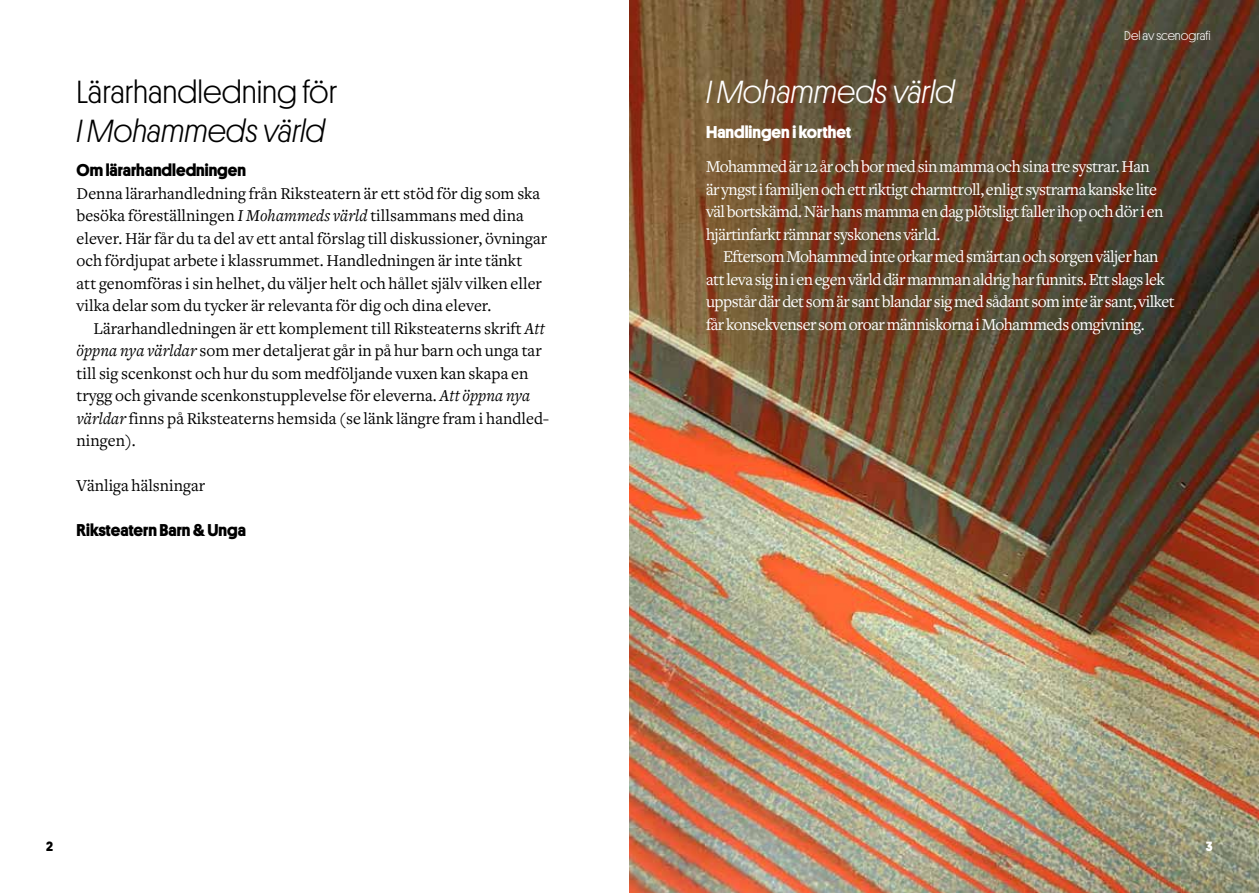
<style>
.page{position:relative;width:1259px;height:893px;background:#fff}
.page>*{position:absolute;margin:0;border:0;box-sizing:border-box;transform-origin:0 0}
.t1{font:300 32.25px "Stage Sans";color:#000}
.t2{font:italic 300 32.25px "Platform";letter-spacing:-.005em;color:#000}
.t3{font:italic 300 32.25px "Platform";letter-spacing:-.005em;color:#fff}
.t4{font:17.25px/22.5px "Curtain Serif";color:#000}
.t5{font:17.25px/22.5px "Curtain Serif";letter-spacing:-.03em;color:#fff}
.t6{font:700 17.25px "Stage Sans";color:#000}
.t7{font:700 17.25px "Stage Sans";color:#fff}
.t8{font:700 13.5px "Stage Sans";color:#fff}
.t9{font:700 13.5px "Stage Sans";color:#000}
.t10{font:12.75px "Stage Sans";color:#fff}
.s1{font-style:italic}
</style>
<div class="page">
<img style="left:629px;top:0;width:630px;height:893px">
<h1 class="t1" style="left:77px;top:69px;width:262px">Lärarhandledning för</h1>
<h1 class="t2" style="left:77px;top:108px;width:250px">I Mohammeds värld</h1>
<p class="t6" style="left:77px;top:158px;width:171px">Om lärarhandledningen</p>
<p class="t4" style="left:77px;top:182px;width:472px">Denna lärarhandledning från Riksteatern är ett stöd för dig som ska besöka föreställningen <span class="s1">I Mohammeds värld</span> tillsammans med dina elever. Här får du ta del av ett antal förslag till diskussioner, övningar och fördjupat arbete i klassrummet. Handledningen är inte tänkt<br>att genomföras i sin helhet, du väljer helt och hållet själv vilken eller vilka delar som du tycker är relevanta för dig och dina elever.</p>
<p class="t4" style="left:77px;top:317px;width:474px;text-indent:17px">Lärarhandledningen är ett komplement till Riksteaterns skrift <span class="s1">Att öppna nya världar</span> som mer detaljerat går in på hur barn och unga tar till sig scenkonst och hur du som medföljande vuxen kan skapa en trygg och givande scenkonstupplevelse för eleverna. <span class="s1">Att öppna nya världar</span> finns på Riksteaterns hemsida (se länk längre fram i handled&shy;ningen).</p>
<p class="t4" style="left:77px;top:475px;width:130px">Vänliga hälsningar</p>
<p class="t6" style="left:77px;top:518px;width:171px">Riksteatern Barn &amp; Unga</p>
<p class="t9" style="left:46px;top:836px;width:8px">2</p>
<p class="t10" style="left:1124px;top:27px;width:88px">Del av scenografi</p>
<h1 class="t3" style="left:706px;top:69px;width:250px">I Mohammeds värld</h1>
<p class="t7" style="left:706px;top:119px;width:147px">Handlingen i korthet</p>
<p class="t5" style="left:706px;top:156px;width:459px">Mohammed är 12 år och bor med sin mamma och sina tre systrar. Han är yngst i familjen och ett riktigt charmtroll, enligt systrarna kanske lite väl bortskämd. När hans mamma en dag plötsligt faller ihop och dör i en hjärtinfarkt rämnar syskonens värld.</p>
<p class="t5" style="left:706px;top:246px;width:470px;text-indent:17px">Eftersom Mohammed inte orkar med smärtan och sorgen väljer han att leva sig in i en egen värld där mamman aldrig har funnits. Ett slags lek uppstår där det som är sant blandar sig med sådant som inte är sant, vilket får konsekvenser som oroar människorna i Mohammeds omgivning.</p>
<p class="t8" style="left:1206px;top:836px;width:8px">3</p>
</div>
